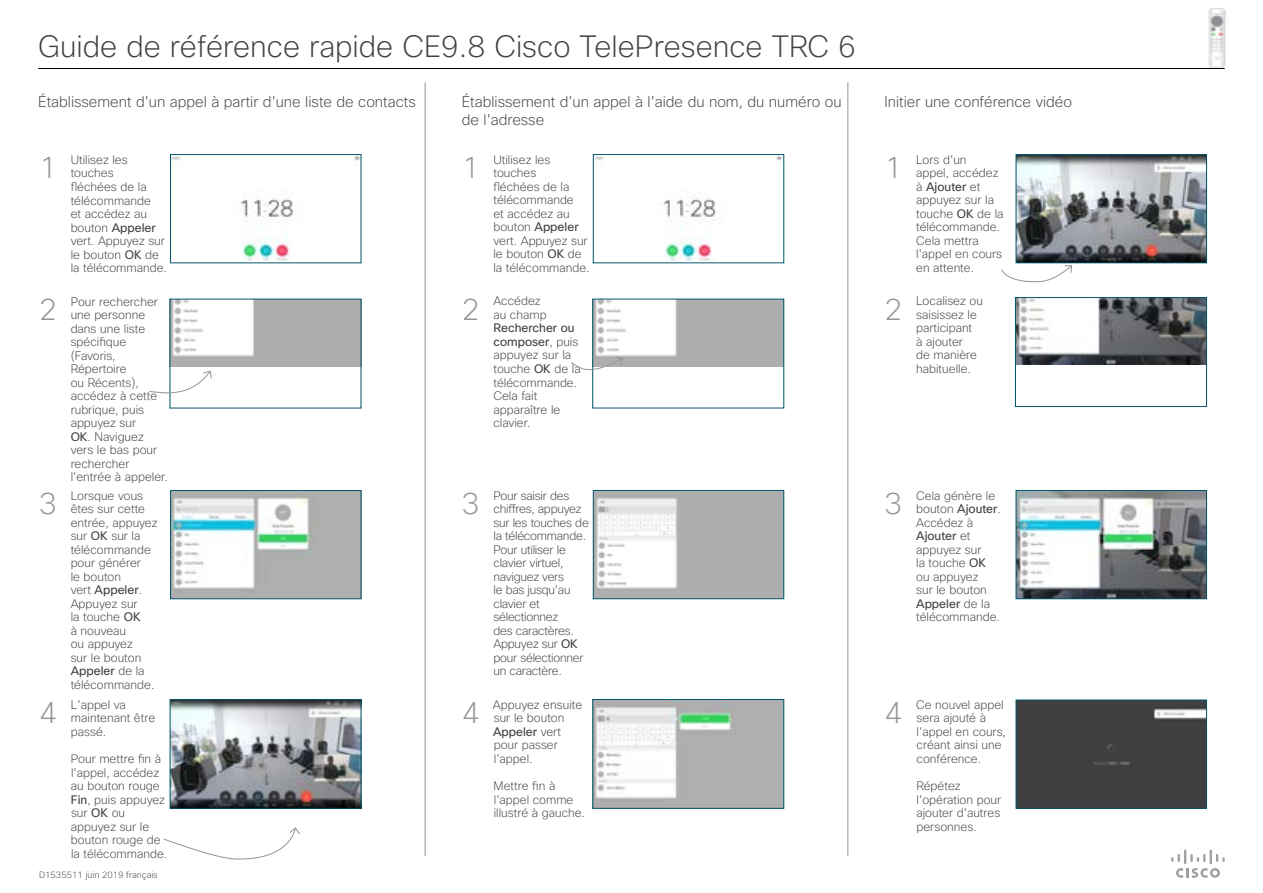
<style>
.page{position:relative;width:1263px;height:893px;background:#fff}
.page>*{position:absolute;margin:0;border:0;box-sizing:border-box;transform-origin:0 0}
.t1{font:200 30px "Cisco Sans";color:#414042}
.t2{font:200 30px "Cisco Sans";color:#939598}
.t3{font:200 15px/18px "Cisco Sans";color:#414042}
.t4{font:200 12px/13.5px "Cisco Sans";color:#414042}
.t5{font:200 12px/13.5px "Cisco Sans";letter-spacing:-.02em;color:#414042}
.t6{font:200 9px "Cisco Sans";color:#414042}
.s1{font-weight:400}
</style>
<div class="page">
<img style="left:172px;top:701px;width:187px;height:105px">
<div style="left:170px;top:699px;width:191px;height:109px;border:1px solid #005568"></div>
<img style="left:172px;top:156px;width:187px;height:105px">
<div style="left:170px;top:154px;width:191px;height:109px;border:1px solid #005568"></div>
<img style="left:172px;top:492px;width:187px;height:105px">
<div style="left:170px;top:490px;width:191px;height:109px;border:1px solid #005568"></div>
<img style="left:172px;top:301px;width:187px;height:65px">
<img style="left:595px;top:701px;width:187px;height:105px">
<div style="left:593px;top:699px;width:191px;height:109px;border:1px solid #005568"></div>
<img style="left:595px;top:156px;width:187px;height:105px">
<div style="left:593px;top:154px;width:191px;height:109px;border:1px solid #005568"></div>
<img style="left:595px;top:492px;width:187px;height:105px">
<div style="left:593px;top:490px;width:191px;height:109px;border:1px solid #005568"></div>
<img style="left:595px;top:301px;width:187px;height:65px">
<img style="left:1018px;top:156px;width:186px;height:105px">
<div style="left:1016px;top:154px;width:190px;height:109px;border:1px solid #005568"></div>
<div style="left:1018px;top:702px;width:186px;height:104px;background:#404042"></div>
<div style="left:1016px;top:700px;width:190px;height:108px;border:1px solid #005568"></div>
<img style="left:1018px;top:492px;width:186px;height:105px">
<div style="left:1016px;top:490px;width:190px;height:109px;border:1px solid #005568"></div>
<img style="left:1017px;top:299px;width:187px;height:65px">
<div style="left:1015px;top:297px;width:191px;height:110px;border:1px solid #005568"></div>
<hr style="left:425px;top:82px;width:1px;height:774px;background:#939598">
<hr style="left:847px;top:82px;width:1px;height:774px;background:#939598">
<svg style="left:1171px;top:849px;width:54px;height:29px"></svg>
<hr style="left:38px;top:68px;width:1187px;height:1px;background:#000">
<img style="left:1208px;top:8px;width:18px;height:60px">
<svg style="left:1001px;top:265px;width:71px;height:18px"></svg>
<svg style="left:571px;top:356px;width:52px;height:18px"></svg>
<svg style="left:149px;top:370px;width:63px;height:25px"></svg>
<svg style="left:163px;top:827px;width:137px;height:33px"></svg>
<h1 class="t1" style="left:38px;top:27px;width:819px">Guide de référence rapide CE9.8 Cisco TelePresence TRC 6</h1>
<p class="t3" style="left:38px;top:93px;width:379px">Établissement d'un appel à partir d'une liste de contacts</p>
<p class="t3" style="left:884px;top:93px;width:189px">Initier une conférence vidéo</p>
<p class="t3" style="left:462px;top:93px;width:381px">Établissement d’un appel à l’aide du nom, du numéro ou de l'adresse</p>
<h1 class="t2" style="left:39px;top:149px;width:20px">1</h1>
<p class="t4" style="left:71px;top:153px;width:98px">Utilisez les touches<br>fléchées de la télécommande<br>et accédez au bouton <span class="s1">Appeler </span>vert. Appuyez sur le bouton <span class="s1">OK</span> de la télécommande.</p>
<h1 class="t2" style="left:462px;top:149px;width:19px">1</h1>
<p class="t4" style="left:493px;top:153px;width:98px">Utilisez les touches<br>fléchées de la télécommande<br>et accédez au bouton <span class="s1">Appeler </span>vert. Appuyez sur le bouton <span class="s1">OK</span> de la télécommande.</p>
<h1 class="t2" style="left:884px;top:149px;width:19px">1</h1>
<p class="t4" style="left:916px;top:153px;width:89px">Lors d'un<br>appel, accédez à <span class="s1">Ajouter</span> et appuyez sur la touche <span class="s1">OK</span> de la télécommande.<br>Cela mettra l'appel en cours en attente.</p>
<h1 class="t2" style="left:39px;top:290px;width:20px">2</h1>
<p class="t4" style="left:71px;top:294px;width:99px">Pour rechercher une personne dans une liste spécifique (Favoris,<br>Répertoire<br>ou Récents), accédez à cette rubrique, puis appuyez sur<br><span class="s1">OK</span>. Naviguez vers le bas pour rechercher l'entrée à appeler.</p>
<h1 class="t2" style="left:462px;top:290px;width:19px">2</h1>
<p class="t4" style="left:493px;top:294px;width:55px">Accédez au champ</p>
<p class="t4" style="left:493px;top:321px;width:89px"><span class="s1">Rechercher ou composer</span>, puis appuyez sur la touche <span class="s1">OK</span> de la télécommande.<br>Cela fait apparaître le clavier.</p>
<h1 class="t2" style="left:884px;top:290px;width:19px">2</h1>
<p class="t4" style="left:916px;top:294px;width:68px">Localisez ou saisissez le participant<br>à ajouter<br>de manière habituelle.</p>
<h1 class="t2" style="left:39px;top:484px;width:20px">3</h1>
<p class="t4" style="left:71px;top:489px;width:88px">Lorsque vous êtes sur cette entrée, appuyez sur <span class="s1">OK</span> sur la télécommande pour générer<br>le bouton<br>vert <span class="s1">Appeler</span>.<br>Appuyez sur<br>la touche <span class="s1">OK<br></span>à nouveau<br>ou appuyez<br>sur le bouton<br><span class="s1">Appeler</span> de la télécommande.</p>
<h1 class="t2" style="left:462px;top:484px;width:19px">3</h1>
<p class="t5" style="left:493px;top:489px;width:97px">Pour saisir des chiffres, appuyez sur les touches de la télécommande.<br>Pour utiliser le clavier virtuel, naviguez vers<br>le bas jusqu'au clavier et sélectionnez<br>des caractères.<br>Appuyez sur <span class="s1">OK </span>pour sélectionner un caractère.</p>
<h1 class="t2" style="left:884px;top:484px;width:19px">3</h1>
<p class="t4" style="left:916px;top:489px;width:86px">Cela génère le bouton <span class="s1">Ajouter</span>.<br>Accédez à<br><span class="s1">Ajouter</span> et appuyez sur<br>la touche <span class="s1">OK </span>ou appuyez<br>sur le bouton<br><span class="s1">Appeler</span> de la télécommande.</p>
<h1 class="t2" style="left:462px;top:693px;width:19px">4</h1>
<p class="t4" style="left:916px;top:698px;width:91px">Ce nouvel appel sera ajouté à l’appel en cours, créant ainsi une conférence.</p>
<p class="t4" style="left:916px;top:779px;width:86px">Répétez l'opération pour ajouter d'autres personnes.</p>
<p class="t4" style="left:71px;top:698px;width:86px">L'appel va maintenant être passé.</p>
<p class="t4" style="left:71px;top:752px;width:98px">Pour mettre fin à l'appel, accédez au bouton rouge<br><span class="s1">Fin</span>, puis appuyez sur <span class="s1">OK</span> ou appuyez sur le bouton rouge de la télécommande.</p>
<h1 class="t2" style="left:39px;top:694px;width:20px">4</h1>
<p class="t4" style="left:493px;top:698px;width:91px">Appuyez ensuite sur le bouton<br><span class="s1">Appeler</span> vert pour passer l'appel.</p>
<p class="t4" style="left:494px;top:779px;width:93px">Mettre fin à l'appel comme illustré à gauche.</p>
<h1 class="t2" style="left:884px;top:693px;width:19px">4</h1>
<p class="t6" style="left:39px;top:869px;width:120px">D1535511 juin 2019 français</p>
</div>
